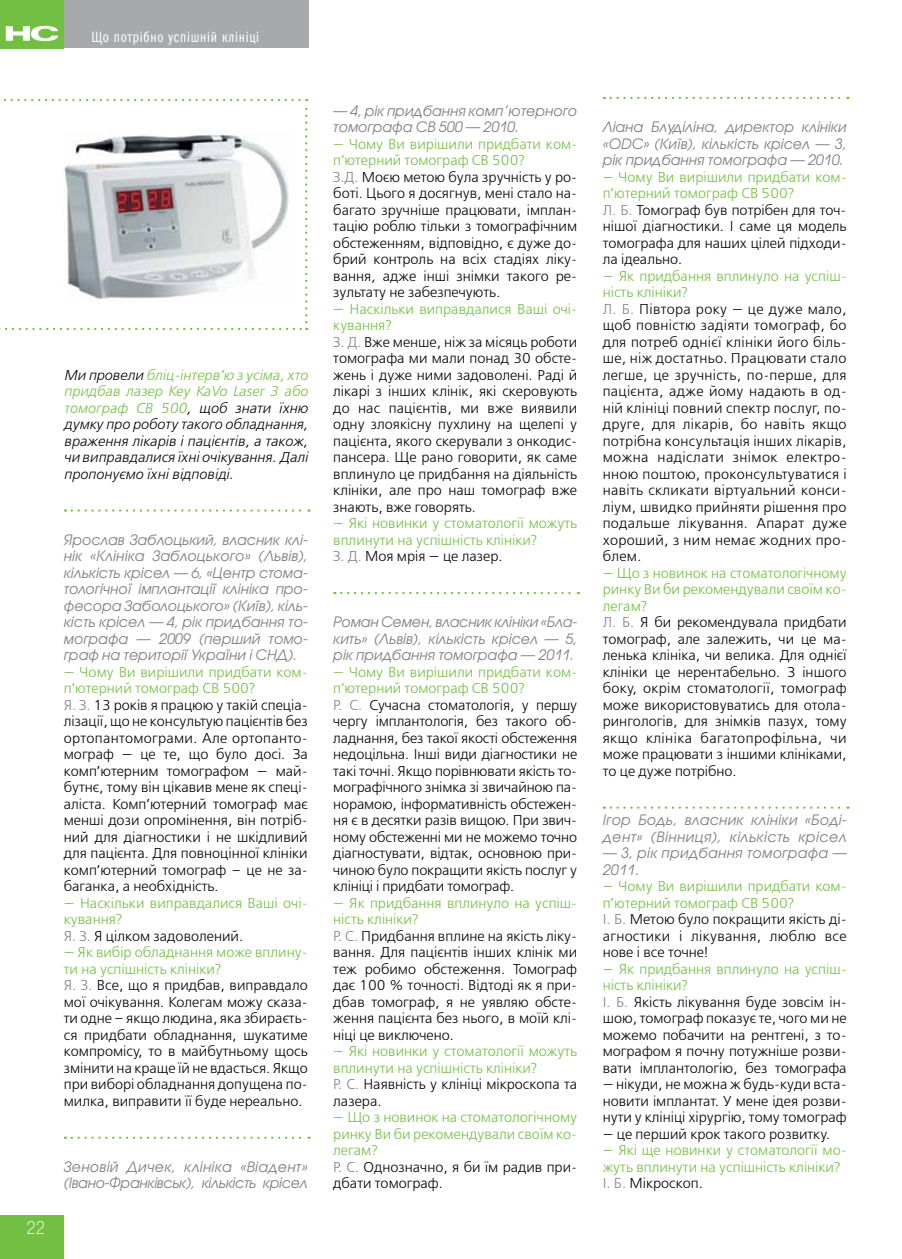
<style>
.page{position:relative;width:902px;height:1259px;background:#fff}
.page>*{position:absolute;margin:0;border:0;box-sizing:border-box;transform-origin:0 0}
.t1{font:200 18px "Pragmatica";color:#fff;scale:.9 1}
.t2{font:15px "Franklin Gothic Book Cmp ITC";letter-spacing:.05em;color:#fff}
.t3{font:300 14.25px/16.5px "Free Set";color:#000}
.t4{font:300 14.25px/16.5px "Free Set";letter-spacing:.02em;color:#000}
.t5{font:italic 14.25px/16.5px "Avant Garde Gothic C";color:#808285;text-align:justify}
.t6{font:300 14.25px/16.5px "Free Set";color:#72bf44}
.t7{font:italic 300 14.25px/16.5px "Free Set";color:#000;text-align:justify}
.t8{font:italic 14.25px/16.5px "Avant Garde Gothic C";letter-spacing:-.02em;color:#808285}
.t9{font:italic 14.25px/16.5px "Avant Garde Gothic C";letter-spacing:.03em;color:#808285}
.t10{font:italic 14.25px/16.5px "Avant Garde Gothic C";letter-spacing:.02em;color:#808285}
.s1{color:#72bf44}
.s2{color:#808285}
.s3{color:#000}
</style>
<div class="page">
<div style="left:0;top:1215px;width:63px;height:44px;background:#72bf44"></div>
<div style="left:21px;top:0;width:287px;height:48px;background:#a7a9ac"></div>
<div style="left:0;top:0;width:64px;height:48px;background:#72bf44"></div>
<svg style="left:6px;top:26px;width:52px;height:15px"></svg>
<img style="left:63px;top:130px;width:226px;height:170px">
<svg style="left:0;top:328px;width:307px;height:2px"></svg>
<svg style="left:305px;top:99px;width:2px;height:223px"></svg>
<svg style="left:3px;top:99px;width:296px;height:2px"></svg>
<svg style="left:72px;top:509px;width:237px;height:3px"></svg>
<svg style="left:72px;top:1136px;width:237px;height:3px"></svg>
<svg style="left:341px;top:592px;width:238px;height:2px"></svg>
<svg style="left:610px;top:97px;width:238px;height:2px"></svg>
<svg style="left:610px;top:806px;width:238px;height:3px"></svg>
<p class="t2" style="left:91px;top:29px;width:169px">Що потрібно успішній клініці</p>
<p class="t7" style="left:64px;top:367px;width:245px">Ми провели <span class="s1">бліц-інтерв’ю з усіма, хто придбав лазер Key KaVo Laser 3 або томограф CB 500</span>, щоб знати їхню думку про роботу такого обладнання, враження лікарів і пацієнтів, а також, чи виправдалися їхні очікування. Далі пропонуємо їхні відповіді.</p>
<p class="t5" style="left:64px;top:531px;width:245px">Ярослав Заблоцький, власник клі&shy;нік «Клініка Заблоцького» (Львів), кількість крісел — 6, «Центр стома&shy;тологічної імплантації клініка про&shy;фесора Заболоцького» (Київ), кіль&shy;кість крісел — 4, рік придбання то&shy;мографа — 2009 (перший томо&shy;граф на території України і СНД).</p>
<p class="t3" style="left:64px;top:664px;width:245px"><span class="s1">— Чому Ви вирішили придбати ком&shy;п’ютерний томограф СВ 500?<br></span><span class="s2">Я. З.</span> 13 років я працюю у такій спеціа&shy;лізації, що не консультую пацієнтів без ортопантомограми. Але ортопанто&shy;мограф — це те, що було досі. За комп’ютерним томографом — май&shy;бутнє, тому він цікавив мене як спеці&shy;аліста. Комп’ютерний томограф має менші дози опромінення, він потріб&shy;ний для діагностики і не шкідливий для пацієнта. Для повноцінної клініки комп’ютерний томограф – це не за&shy;баганка, а необхідність.</p>
<p class="t6" style="left:64px;top:895px;width:245px">— Наскільки виправдалися Ваші очі&shy;кування?<br><span class="s2">Я. З.</span> <span class="s3">Я цілком задоволений.</span></p>
<p class="t3" style="left:64px;top:944px;width:245px"><span class="s1">— Як вибір обладнання може вплину&shy;ти на успішність клініки?<br></span><span class="s2">Я. З.</span> Все, що я придбав, виправдало мої очікування. Колегам можу сказа&shy;ти одне – якщо людина, яка збираєть&shy;ся придбати обладнання, шукатиме компромісу, то в майбутньому щось змінити на краще їй не вдасться. Якщо при виборі обладнання допущена по&shy;милка, виправити її буде нереально.</p>
<p class="t1" style="left:27px;top:1216px;width:22px">22</p>
<p class="t8" style="left:64px;top:1158px;width:245px">Зеновій Дичек, клініка «Віадент» (Івано-Франківськ), кількість крісел</p>
<p class="t5" style="left:333px;top:102px;width:245px">— 4, рік придбання комп’ютерного томографа СВ 500 — 2010.</p>
<p class="t3" style="left:333px;top:136px;width:245px"><span class="s1">— Чому Ви вирішили придбати ком&shy;п’ютерний томограф СВ 500?<br></span><span class="s2">З.Д.</span> Моєю метою була зручність у ро&shy;боті. Цього я досягнув, мені стало на&shy;багато зручніше працювати, імплан&shy;тацію роблю тільки з томографічним обстеженням, відповідно, є дуже до&shy;брий контроль на всіх стадіях ліку&shy;вання, адже інші знімки такого ре&shy;зультату не забезпечують.</p>
<p class="t3" style="left:333px;top:301px;width:245px"><span class="s1">— Наскільки виправдалися Ваші очі&shy;кування?<br></span><span class="s2">З. Д.</span> Вже менше, ніж за місяць роботи томографа ми мали понад 30 обсте&shy;жень і дуже ними задоволені. Раді й лікарі з інших клінік, які скеровують до нас пацієнтів, ми вже виявили одну злоякісну пухлину на щелепі у пацієнта, якого скерували з онкодис&shy;пансера. Ще рано говорити, як саме вплинуло це придбання на діяльність клініки, але про наш томограф вже знають, вже говорять.</p>
<p class="t6" style="left:333px;top:515px;width:245px">— Які новинки у стоматології можуть вплинути на успішність клініки?<br><span class="s2">З. Д.</span> <span class="s3">Моя мрія — це лазер.</span></p>
<p class="t5" style="left:333px;top:613px;width:245px">Роман Семен, власник клініки «Бла&shy;кить» (Львів), кількість крісел — 5, рік придбання томографа — 2011.</p>
<p class="t3" style="left:333px;top:664px;width:245px"><span class="s1">— Чому Ви вирішили придбати ком&shy;п’ютерний томограф СВ 500?<br></span><span class="s2">Р. С.</span> Сучасна стоматологія, у першу чергу імплантологія, без такого об&shy;ладнання, без такої якості обстеження недоцільна. Інші види діагностики не такі точні. Якщо порівнювати якість то&shy;мографічного знімка зі звичайною па&shy;норамою, інформативність обстежен&shy;ня є в десятки разів вищою. При звич&shy;ному обстеженні ми не можемо точно діагностувати, відтак, основною при&shy;чиною було покращити якість послуг у клініці і придбати томограф.</p>
<p class="t3" style="left:333px;top:895px;width:245px"><span class="s1">— Як придбання вплинуло на успіш&shy;ність клініки?<br></span><span class="s2">Р. С.</span> Придбання вплине на якість ліку&shy;вання. Для пацієнтів інших клінік ми теж робимо обстеження. Томограф дає 100 % точності. Відтоді як я при&shy;дбав томограф, я не уявляю обсте&shy;ження пацієнта без нього, в моїй клі&shy;ніці це виключено.</p>
<p class="t6" style="left:333px;top:1043px;width:245px">— Які новинки у стоматології можуть вплинути на успішність клініки?<br><span class="s2">Р. С.</span> <span class="s3">Наявність у клініці мікроскопа та лазера.</span></p>
<p class="t6" style="left:333px;top:1109px;width:245px">— Що з новинок на стоматологічному ринку Ви би рекомендували своїм ко&shy;легам?<br><span class="s2">Р. С.</span> <span class="s3">Однозначно, я би їм радив при&shy;дбати томограф.</span></p>
<p class="t5" style="left:602px;top:118px;width:245px">Ліана Блуділіна, директор клініки «ODC» (Київ), кількість крісел — 3, рік придбання томографа — 2010.</p>
<p class="t3" style="left:602px;top:169px;width:245px"><span class="s1">— Чому Ви вирішили придбати ком&shy;п’ютерний томограф СВ 500?<br></span><span class="s2">Л. Б.</span> Томограф був потрібен для точ&shy;нішої діагностики. І саме ця модель томографа для наших цілей підходи&shy;ла ідеально.</p>
<p class="t4" style="left:602px;top:268px;width:245px"><span class="s1">— Як придбання вплинуло на успіш&shy;ність клініки?<br></span><span class="s2">Л. Б.</span> Півтора року — це дуже мало, щоб повністю задіяти томограф, бо для потреб однієї клініки його біль&shy;ше, ніж достатньо. Працювати стало легше, це зручність, по-перше, для пацієнта, адже йому надають в од&shy;ній клініці повний спектр послуг, по&shy;друге, для лікарів, бо навіть якщо потрібна консультація інших лікарів, можна надіслати знімок електро&shy;нною поштою, проконсультуватися і навіть скликати віртуальний конси&shy;ліум, швидко прийняти рішення про подальше лікування. Апарат дуже хороший, з ним немає жодних про&shy;блем.</p>
<p class="t3" style="left:602px;top:565px;width:245px"><span class="s1">— Що з новинок на стоматологічному ринку Ви би рекомендували своїм ко&shy;легам?<br></span><span class="s2">Л. Б.</span> Я би рекомендувала придбати томограф, але залежить, чи це ма&shy;ленька клініка, чи велика. Для однієї клініки це нерентабельно. З іншого боку, окрім стоматології, томограф може використовуватись для отола&shy;рингологів, для знімків пазух, тому якщо клініка багатопрофільна, чи може працювати з іншими клініками, то це дуже потрібно.</p>
<p class="t9" style="left:602px;top:811px;width:245px">Ігор Бодь, власник клініки «Боді&shy;дент» (Вінниця), кількість крісел</p>
<p class="t10" style="left:602px;top:844px;width:245px">— 3, рік придбання томографа —<br>2011.</p>
<p class="t3" style="left:602px;top:878px;width:245px"><span class="s1">— Чому Ви вирішили придбати ком&shy;п’ютерний томограф СВ 500?<br></span><span class="s2">І. Б.</span> Метою було покращити якість ді&shy;агностики і лікування, люблю все нове і все точне!</p>
<p class="t3" style="left:602px;top:961px;width:245px"><span class="s1">— Як придбання вплинуло на успіш&shy;ність клініки?<br></span><span class="s2">І. Б.</span> Якість лікування буде зовсім ін&shy;шою, томограф показує те, чого ми не можемо побачити на рентгені, з то&shy;мографом я почну потужніше розви&shy;вати імплантологію, без томографа</p>
<p class="t3" style="left:602px;top:1076px;width:245px;text-align:justify">— нікуди, не можна ж будь-куди вста&shy;новити імплантат. У мене ідея розви&shy;нути у клініці хірургію, тому томограф</p>
<p class="t3" style="left:602px;top:1126px;width:229px">— це перший крок такого розвитку.</p>
<p class="t6" style="left:602px;top:1142px;width:245px">— Які ще новинки у стоматології мо&shy;жуть вплинути на успішність клініки?<br><span class="s2">І. Б.</span> <span class="s3">Мікроскоп.</span></p>
</div>
